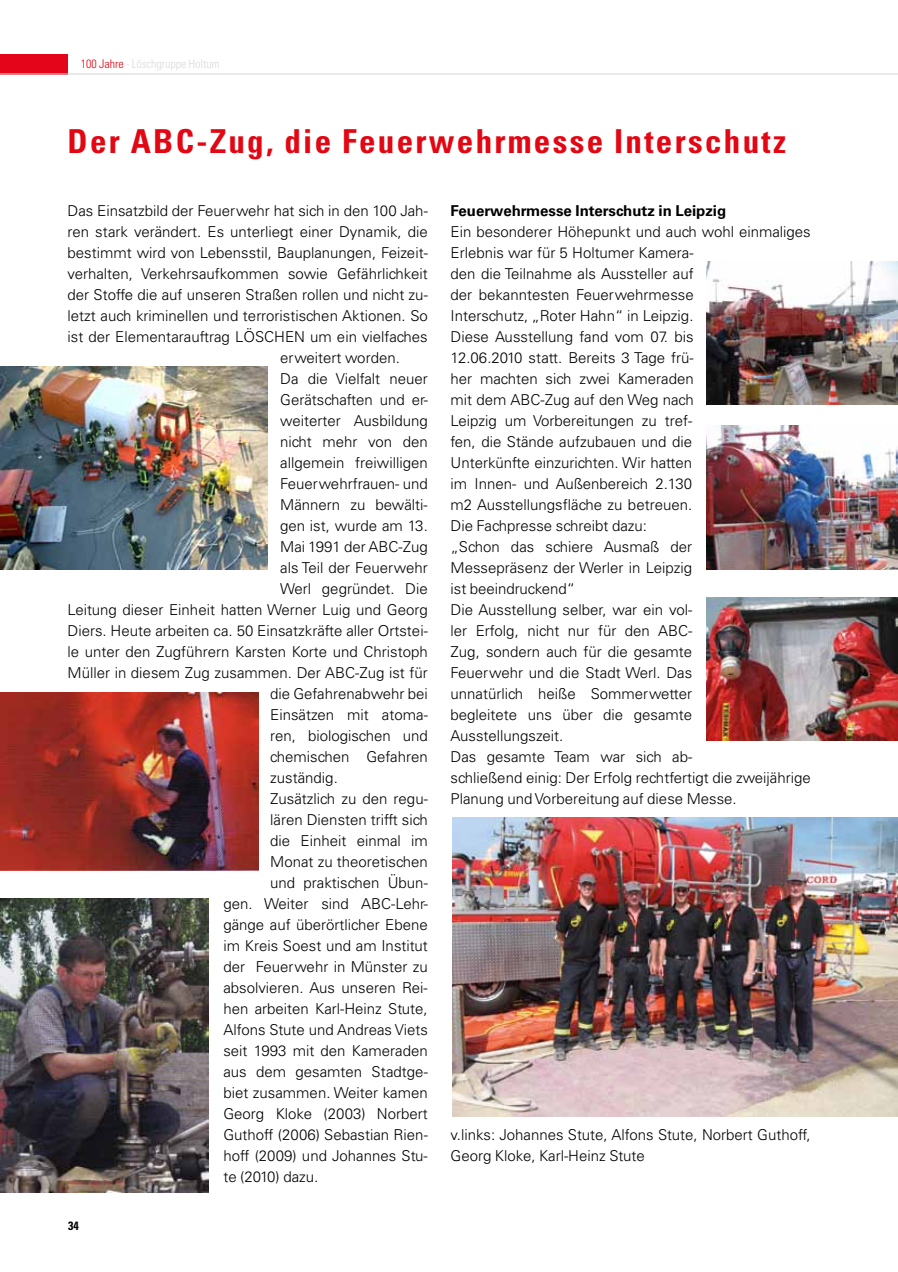
<style>
.page{position:relative;width:898px;height:1272px;background:#fff}
.page>*{position:absolute;margin:0;border:0;box-sizing:border-box;transform-origin:0 0}
.t1{font:700 condensed 33px "Univers LT";letter-spacing:.07em;color:#e30613}
.t2{font:300 15px/21px "Univers LT";color:#000}
.t3{font:700 15px "Univers LT";color:#000}
.t4{font:300 condensed 12px "Univers LT";color:#dadada}
.t5{font:700 condensed 12px "Univers LT";color:#000}
.s1{color:#e30613}
</style>
<div class="page">
<div style="left:0;top:54px;width:68px;height:21px;background:#e4051b"></div>
<hr style="left:0;top:73px;width:897px;height:2px;background:#dadada">
<img style="left:0;top:366px;width:267px;height:203px">
<img style="left:0;top:692px;width:258px;height:178px">
<img style="left:0;top:898px;width:208px;height:294px">
<img style="left:706px;top:261px;width:191px;height:144px">
<img style="left:706px;top:425px;width:191px;height:144px">
<img style="left:706px;top:597px;width:191px;height:144px">
<img style="left:452px;top:817px;width:445px;height:299px">
<p class="t4" style="left:81px;top:59px;width:141px"><span class="s1">100 Jahre</span> - Löschgruppe Holtum</p>
<h1 class="t1" style="left:67px;top:128px;width:719px">Der ABC-Zug, die Feuerwehrmesse Interschutz</h1>
<p class="t2" style="left:67px;top:200px;width:362px">Das Einsatzbild der Feuerwehr hat sich in den 100 Jah-</p>
<p class="t2" style="left:67px;top:221px;width:361px">ren stark verändert. Es unterliegt einer Dynamik, die</p>
<p class="t2" style="left:67px;top:242px;width:362px">bestimmt wird von Lebensstil, Bauplanungen, Feizeit-</p>
<p class="t2" style="left:67px;top:263px;width:361px">verhalten, Verkehrsaufkommen sowie Gefährlichkeit</p>
<p class="t2" style="left:67px;top:284px;width:362px">der Stoffe die auf unseren Straßen rollen und nicht zu-</p>
<p class="t2" style="left:67px;top:305px;width:362px">letzt auch kriminellen und terroristischen Aktionen. So</p>
<p class="t2" style="left:67px;top:326px;width:361px">ist der Elementarauftrag LÖSCHEN um ein vielfaches</p>
<p class="t2" style="left:280px;top:347px;width:121px">erweitert worden.</p>
<p class="t2" style="left:280px;top:368px;width:149px">Da die Vielfalt neuer</p>
<p class="t2" style="left:280px;top:389px;width:149px">Gerätschaften und er-</p>
<p class="t2" style="left:280px;top:410px;width:149px">weiterter Ausbildung</p>
<p class="t2" style="left:280px;top:431px;width:149px">nicht mehr von den</p>
<p class="t2" style="left:280px;top:452px;width:149px">allgemein freiwilligen</p>
<p class="t2" style="left:280px;top:473px;width:149px">Feuerwehrfrauen- und</p>
<p class="t2" style="left:280px;top:494px;width:149px">Männern zu bewälti-</p>
<p class="t2" style="left:280px;top:515px;width:149px">gen ist, wurde am 13.</p>
<p class="t2" style="left:280px;top:536px;width:149px">Mai 1991 der ABC-Zug</p>
<p class="t2" style="left:280px;top:557px;width:149px">als Teil der Feuerwehr</p>
<p class="t2" style="left:280px;top:578px;width:149px">Werl gegründet. Die</p>
<p class="t2" style="left:67px;top:599px;width:361px">Leitung dieser Einheit hatten Werner Luig und Georg</p>
<p class="t2" style="left:67px;top:620px;width:361px">Diers. Heute arbeiten ca. 50 Einsatzkräfte aller Ortstei-</p>
<p class="t2" style="left:67px;top:641px;width:362px">le unter den Zugführern Karsten Korte und Christoph</p>
<p class="t2" style="left:67px;top:662px;width:361px">Müller in diesem Zug zusammen. Der ABC-Zug ist für</p>
<p class="t2" style="left:270px;top:683px;width:159px">die Gefahrenabwehr bei</p>
<p class="t2" style="left:270px;top:704px;width:159px">Einsätzen mit atoma-</p>
<p class="t2" style="left:270px;top:725px;width:159px">ren, biologischen und</p>
<p class="t2" style="left:270px;top:746px;width:159px">chemischen Gefahren</p>
<p class="t2" style="left:270px;top:767px;width:69px">zuständig.</p>
<p class="t2" style="left:270px;top:788px;width:159px">Zusätzlich zu den regu-</p>
<p class="t2" style="left:270px;top:809px;width:159px">lären Diensten trifft sich</p>
<p class="t2" style="left:270px;top:830px;width:159px">die Einheit einmal im</p>
<p class="t2" style="left:270px;top:851px;width:159px">Monat zu theoretischen</p>
<p class="t2" style="left:270px;top:872px;width:159px">und praktischen Übun-</p>
<p class="t2" style="left:223px;top:893px;width:206px">gen. Weiter sind ABC-Lehr-</p>
<p class="t2" style="left:223px;top:914px;width:206px">gänge auf überörtlicher Ebene</p>
<p class="t2" style="left:223px;top:935px;width:206px">im Kreis Soest und am Institut</p>
<p class="t2" style="left:223px;top:956px;width:206px">der Feuerwehr in Münster zu</p>
<p class="t2" style="left:223px;top:977px;width:206px">absolvieren. Aus unseren Rei-</p>
<p class="t2" style="left:223px;top:998px;width:206px">hen arbeiten Karl-Heinz Stute,</p>
<p class="t2" style="left:223px;top:1019px;width:206px">Alfons Stute und Andreas Viets</p>
<p class="t2" style="left:223px;top:1040px;width:206px">seit 1993 mit den Kameraden</p>
<p class="t2" style="left:223px;top:1061px;width:206px">aus dem gesamten Stadtge-</p>
<p class="t2" style="left:223px;top:1082px;width:206px">biet zusammen. Weiter kamen</p>
<p class="t2" style="left:223px;top:1103px;width:206px">Georg Kloke (2003) Norbert</p>
<p class="t2" style="left:223px;top:1124px;width:206px">Guthoff (2006) Sebastian Rien-</p>
<p class="t2" style="left:223px;top:1145px;width:206px">hoff (2009) und Johannes Stu-</p>
<p class="t2" style="left:223px;top:1166px;width:96px">te (2010) dazu.</p>
<p class="t5" style="left:68px;top:1221px;width:12px">34</p>
<p class="t3" style="left:450px;top:205px;width:277px">Feuerwehrmesse Interschutz in Leipzig</p>
<p class="t2" style="left:450px;top:221px;width:361px">Ein besonderer Höhepunkt und auch wohl einmaliges Erlebnis war für 5 Holtumer Kamera-<br>den die Teilnahme als Aussteller auf<br>der bekanntesten Feuerwehrmesse<br>Interschutz, „Roter Hahn“ in Leipzig.<br>Diese Ausstellung fand vom 07. bis<br>12.06.2010 statt. Bereits 3 Tage frü-<br>her machten sich zwei Kameraden<br>mit dem ABC-Zug auf den Weg nach<br>Leipzig um Vorbereitungen zu tref-<br>fen, die Stände aufzubauen und die<br>Unterkünfte einzurichten. Wir hatten<br>im Innen- und Außenbereich 2.130<br>m2 Ausstellungsfläche zu betreuen.<br>Die Fachpresse schreibt dazu:<br>„Schon das schiere Ausmaß der<br>Messepräsenz der Werler in Leipzig<br>ist beeindruckend“<br>Die Ausstellung selber, war ein vol-<br>ler Erfolg, nicht nur für den ABC-<br>Zug, sondern auch für die gesamte<br>Feuerwehr und die Stadt Werl. Das<br>unnatürlich heiße Sommerwetter<br>begleitete uns über die gesamte<br>Ausstellungszeit.<br>Das gesamte Team war sich ab-<br>schließend einig: Der Erfolg rechtfertigt die zweijährige Planung und Vorbereitung auf diese Messe.</p>
<p class="t2" style="left:450px;top:1124px;width:361px">v.links: Johannes Stute, Alfons Stute, Norbert Guthoff,<br>Georg Kloke, Karl-Heinz Stute</p>
</div>
